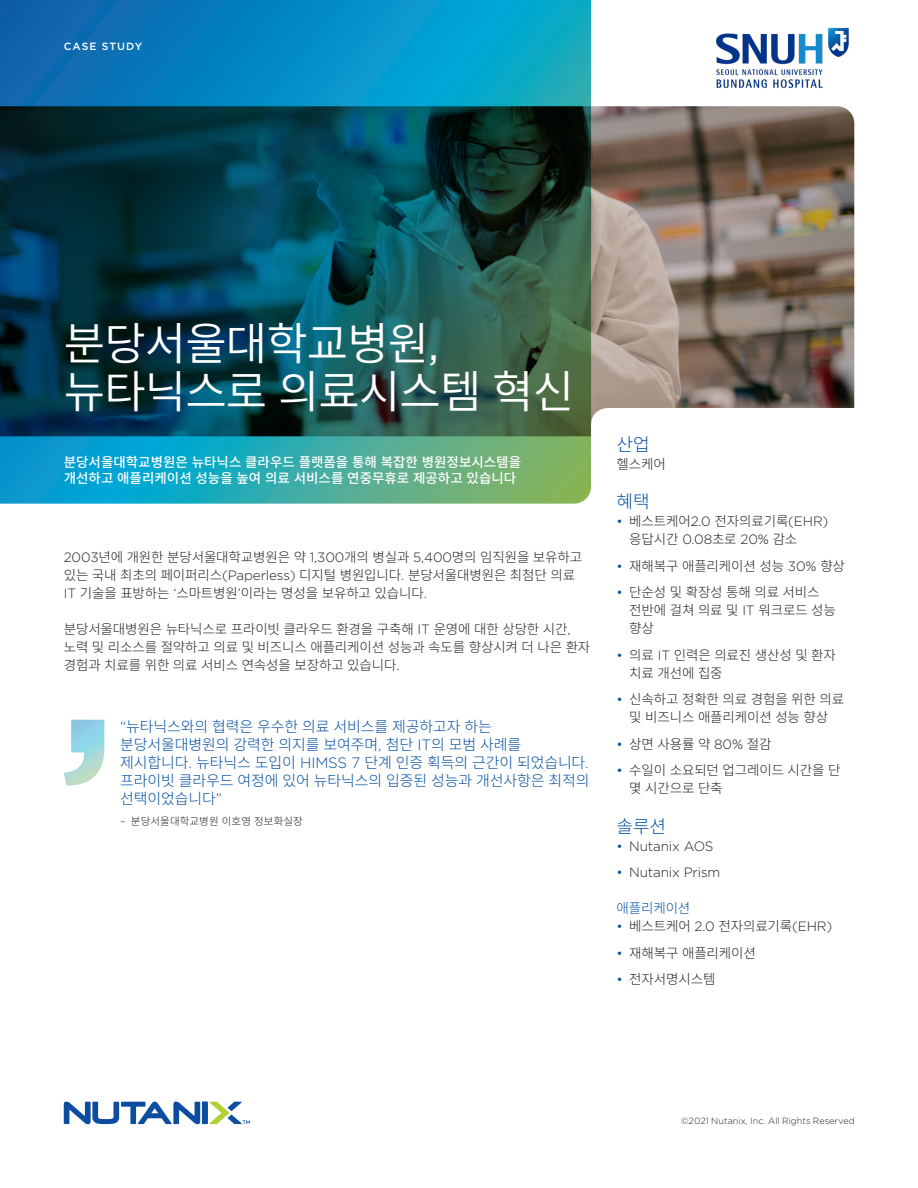
<style>
.page{position:relative;width:918px;height:1188px;background:#fff}
.page>*{position:absolute;margin:0;border:0;box-sizing:border-box;transform-origin:0 0}
.TitleSub{font:45px/48px "Source Han Sans KR";letter-spacing:-.02em;color:#fff}
.SIDEBAR_-_Bullet_Poi{font:300 18px "Source Han Sans KR";color:#034ea2}
.BodyTextBeforeBullet{font:300 15px/18px "Source Han Sans KR";letter-spacing:-.01em;color:#034ea2}
.WhiteText{font:300 13.5px/18px "Source Han Sans KR";letter-spacing:-.01em;color:#231f20}
.WhiteText-2{font:500 13.5px/16.2px "Source Han Sans KR";color:#fff}
.t1{font:300 13.5px "Gotham";letter-spacing:-.01em;color:#231f20}
.t2{font:300 13.5px "Source Han Sans KR";letter-spacing:-.01em;color:#034ea2}
.SIDEBAR_-_Bullet_Poi-2{font:300 13.5px "Source Han Sans KR";color:#231f20}
.BodyTextBeforeBullet-2{font:300 10.5px "Source Han Sans KR";letter-spacing:.01em;color:#231f20}
.BodyTextBeforeBullet-3{font:500 10.5px "Gotham";letter-spacing:.1em;color:#fff}
.t3{font:300 9px "Gotham";letter-spacing:.005em;color:#231f20}
.s1{font-family:"Gotham"}
.s2{font-family:"Gotham";color:#034ea2}
.s3{color:#034ea2}
</style>
<div class="page">
<svg style="left:210px;top:1102px;width:40px;height:22px"></svg>
<div style="left:202px;top:1102px;width:6px;height:22px;background:#0d4da1"></div>
<svg style="left:64px;top:1102px;width:136px;height:22px"></svg>
<svg style="left:0;top:0;width:591px;height:504px;background:#1b97b6"></svg>
<img style="left:0;top:106px;width:854px;height:330px">
<svg style="left:591px;top:408px;width:263px;height:28px"></svg>
<svg style="left:64px;top:720px;width:40px;height:66px"></svg>
<img style="left:716px;top:27px;width:133px;height:61px">
<p class="BodyTextBeforeBullet-3" style="left:64px;top:39px;width:80px">CASE STUDY</p>
<p class="TitleSub" style="left:64px;top:320px;width:512px">분당서울대학교병원<span class="s1">, </span>뉴타닉스로 의료시스템 혁신</p>
<p class="WhiteText-2" style="left:64px;top:454px;width:459px">분당서울대학교병원은 뉴타닉스 클라우드 플랫폼을 통해 복잡한 병원정보시스템을 개선하고 애플리케이션 성능을 높여 의료 서비스를 연중무휴로 제공하고 있습니다</p>
<p class="WhiteText" style="left:64px;top:549px;width:520px"><span class="s1">2003</span>년에 개원한 분당서울대학교병원은 약 <span class="s1">1,300</span>개의 병실과 <span class="s1">5,400</span>명의 임직원을 보유하고 있는 국내 최초의 페이퍼리스<span class="s1">(Paperless)</span> 디지털 병원입니다<span class="s1">.</span> 분당서울대병원은 최첨단 의료<br><span class="s1">IT</span> 기술을 표방하는 <span class="s1">‘</span>스마트병원<span class="s1">’</span>이라는 명성을 보유하고 있습니다<span class="s1">.</span></p>
<p class="WhiteText" style="left:64px;top:621px;width:528px">분당서울대병원은 뉴타닉스로 프라이빗 클라우드 환경을 구축해 <span class="s1">IT</span> 운영에 대한 상당한 시간<span class="s1">, </span>노력 및 리소스를 절약하고 의료 및 비즈니스 애플리케이션 성능과 속도를 향상시켜 더 나은 환자 경험과 치료를 위한 의료 서비스 연속성을 보장하고 있습니다<span class="s1">.</span></p>
<p class="BodyTextBeforeBullet" style="left:120px;top:718px;width:471px"><span class="s1">“</span>뉴타닉스와의 협력은 우수한 의료 서비스를 제공하고자 하는 분당서울대병원의 강력한 의지를 보여주며<span class="s1">,</span> 첨단 <span class="s1">IT</span>의 모범 사례를 제시합니다<span class="s1">.</span> 뉴타닉스 도입이 <span class="s1">HIMSS 7</span> 단계 인증 획득의 근간이 되었습니다<span class="s1">. </span>프라이빗 클라우드 여정에 있어 뉴타닉스의 입증된 성능과 개선사항은 최적의 선택이었습니다<span class="s1">”</span></p>
<p class="BodyTextBeforeBullet-2" style="left:120px;top:815px;width:184px"><span class="s1">–</span> 분당서울대학교병원 이호영 정보화실장</p>
<p class="SIDEBAR_-_Bullet_Poi" style="left:617px;top:434px;width:35px">산업</p>
<p class="SIDEBAR_-_Bullet_Poi-2" style="left:617px;top:456px;width:51px">헬스케어</p>
<p class="SIDEBAR_-_Bullet_Poi" style="left:617px;top:491px;width:35px">혜택</p>
<p class="WhiteText" style="left:629px;top:513px;width:201px;text-indent:-13px"><span class="s2">•</span> 베스트케어<span class="s1">2.0</span> 전자의료기록<span class="s1">(EHR) </span>응답시간 <span class="s1">0.08</span>초로 <span class="s1">20%</span> 감소</p>
<p class="WhiteText" style="left:617px;top:557px;width:230px"><span class="s2">•</span> 재해복구 애플리케이션 성능 <span class="s1">30%</span> 향상</p>
<p class="WhiteText" style="left:629px;top:584px;width:208px;text-indent:-13px"><span class="s2">•</span> 단순성 및 확장성 통해 의료 서비스 전반에 걸쳐 의료 및 <span class="s1">IT</span> 워크로드 성능 향상</p>
<p class="WhiteText" style="left:629px;top:646px;width:208px;text-indent:-13px"><span class="s2">•</span> 의료 <span class="s1">IT</span> 인력은 의료진 생산성 및 환자 치료 개선에 집중</p>
<p class="WhiteText" style="left:617px;top:691px;width:229px;text-align:center"><span class="s2">•</span> 신속하고 정확한 의료 경험을 위한 의료 및 비즈니스 애플리케이션 성능 향상</p>
<p class="WhiteText" style="left:617px;top:735px;width:157px"><span class="s2">•</span> 상면 사용률 약 <span class="s1">80%</span> 절감</p>
<p class="WhiteText" style="left:629px;top:762px;width:213px;text-indent:-13px"><span class="s2">•</span> 수일이 소요되던 업그레이드 시간을 단 몇 시간으로 단축</p>
<p class="SIDEBAR_-_Bullet_Poi" style="left:617px;top:816px;width:51px">솔루션</p>
<p class="t1" style="left:617px;top:838px;width:99px"><span class="s3">•</span> Nutanix AOS</p>
<p class="t1" style="left:617px;top:864px;width:105px"><span class="s3">•</span> Nutanix Prism</p>
<p class="t2" style="left:617px;top:901px;width:75px">애플리케이션</p>
<p class="WhiteText" style="left:617px;top:918px;width:217px"><span class="s2">•</span> 베스트케어 <span class="s1">2.0</span> 전자의료기록<span class="s1">(EHR)</span></p>
<p class="WhiteText" style="left:617px;top:944px;width:141px"><span class="s2">•</span> 재해복구 애플리케이션</p>
<p class="WhiteText" style="left:617px;top:971px;width:100px"><span class="s2">•</span> 전자서명시스템</p>
<p class="t3" style="left:681px;top:1115px;width:175px">©2021 Nutanix, Inc. All Rights Reserved</p>
</div>
